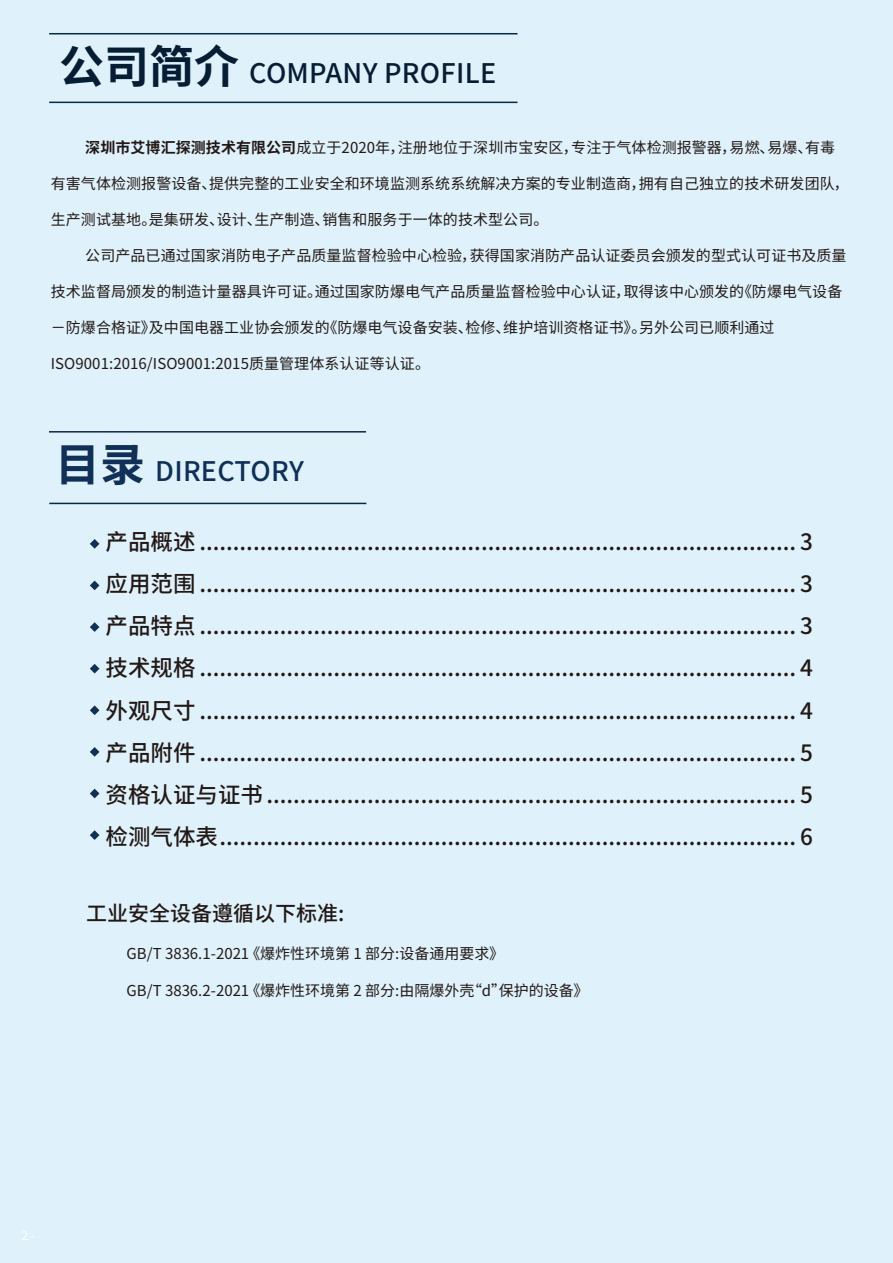
<style>
.page{position:relative;width:893px;height:1263px;background:#dff1fa}
.page>*{position:absolute;margin:0;border:0;box-sizing:border-box;transform-origin:0 0}
.t1{font:500 27px "Source Han Sans CN";letter-spacing:.01em;color:#051e34}
.t2{font:500 27px "Source Han Sans CN";letter-spacing:.01em;color:#103058}
.t3{font:500 22.5px/42px "Source Han Sans CN";color:#221815;text-align:justify}
.t4{font:500 21px "Source Han Sans CN";color:#221815}
.t5{font:15px "Source Han Sans CN";letter-spacing:.005em;color:#221815}
.t6{font:12px "Source Han Sans CN";color:#fff}
.s1{font-weight:700;font-size:45px}
.s2{font-weight:700}
</style>
<div class="page">
<hr style="left:49px;top:33px;width:468px;height:1px;background:#0a2847">
<hr style="left:49px;top:102px;width:468px;height:1px;background:#0a2847">
<hr style="left:49px;top:431px;width:317px;height:2px;background:#0a2847">
<hr style="left:49px;top:503px;width:317px;height:1px;background:#0a2847">
<svg style="left:90px;top:539px;width:9px;height:10px"></svg>
<svg style="left:90px;top:581px;width:9px;height:9px"></svg>
<svg style="left:90px;top:622px;width:9px;height:10px"></svg>
<svg style="left:90px;top:664px;width:9px;height:9px"></svg>
<svg style="left:90px;top:705px;width:9px;height:10px"></svg>
<svg style="left:90px;top:747px;width:9px;height:10px"></svg>
<svg style="left:90px;top:789px;width:9px;height:9px"></svg>
<svg style="left:90px;top:830px;width:9px;height:10px"></svg>
<p class="t1" style="left:59px;top:58px;width:439px"><span class="s1">公司简介</span> COMPANY PROFILE</p>
<p class="t5" style="left:85px;top:139px;width:751px"><span class="s2">深圳市艾博汇探测技术有限公司</span>成立于2020年，注册地位于深圳市宝安区，专注于气体检测报警器，易燃、易爆、有毒</p>
<p class="t5" style="left:51px;top:175px;width:800px">有害气体检测报警设备、提供完整的工业安全和环境监测系统系统解决方案的专业制造商，拥有自己独立的技术研发团队，</p>
<p class="t5" style="left:51px;top:211px;width:499px">生产测试基地。是集研发、设计、生产制造、销售和服务于一体的技术型公司。</p>
<p class="t5" style="left:85px;top:247px;width:763px">公司产品已通过国家消防电子产品质量监督检验中心检验，获得国家消防产品认证委员会颁发的型式认可证书及质量</p>
<p class="t5" style="left:51px;top:283px;width:793px">技术监督局颁发的制造计量器具许可证。通过国家防爆电气产品质量监督检验中心认证，取得该中心颁发的《防爆电气设备</p>
<p class="t5" style="left:51px;top:319px;width:725px">－防爆合格证》及中国电器工业协会颁发的《防爆电气设备安装、检修、维护培训资格证书》。另外公司已顺利通过</p>
<p class="t5" style="left:51px;top:355px;width:381px">ISO9001:2016/ISO9001:2015质量管理体系认证等认证。</p>
<p class="t2" style="left:55px;top:456px;width:250px"><span class="s1">目录</span> DIRECTORY</p>
<p class="t3" style="left:106px;top:522px;width:709px">产品概述 ......................................................................................... 3应用范围 ......................................................................................... 3产品特点 ......................................................................................... 3技术规格 ......................................................................................... 4外观尺寸 ......................................................................................... 4产品附件 ......................................................................................... 5资格认证与证书 ............................................................................... 5检测气体表...................................................................................... 6</p>
<p class="t4" style="left:86px;top:902px;width:260px">工业安全设备遵循以下标准:</p>
<p class="t5" style="left:127px;top:945px;width:379px">GB/T 3836.1-2021 《爆炸性环境第 1 部分:设备通用要求》</p>
<p class="t5" style="left:127px;top:982px;width:463px">GB/T 3836.2-2021 《爆炸性环境第 2 部分:由隔爆外壳“d”保护的设备》</p>
<p class="t6" style="left:21px;top:1228px;width:15px">2 -</p>
</div>
